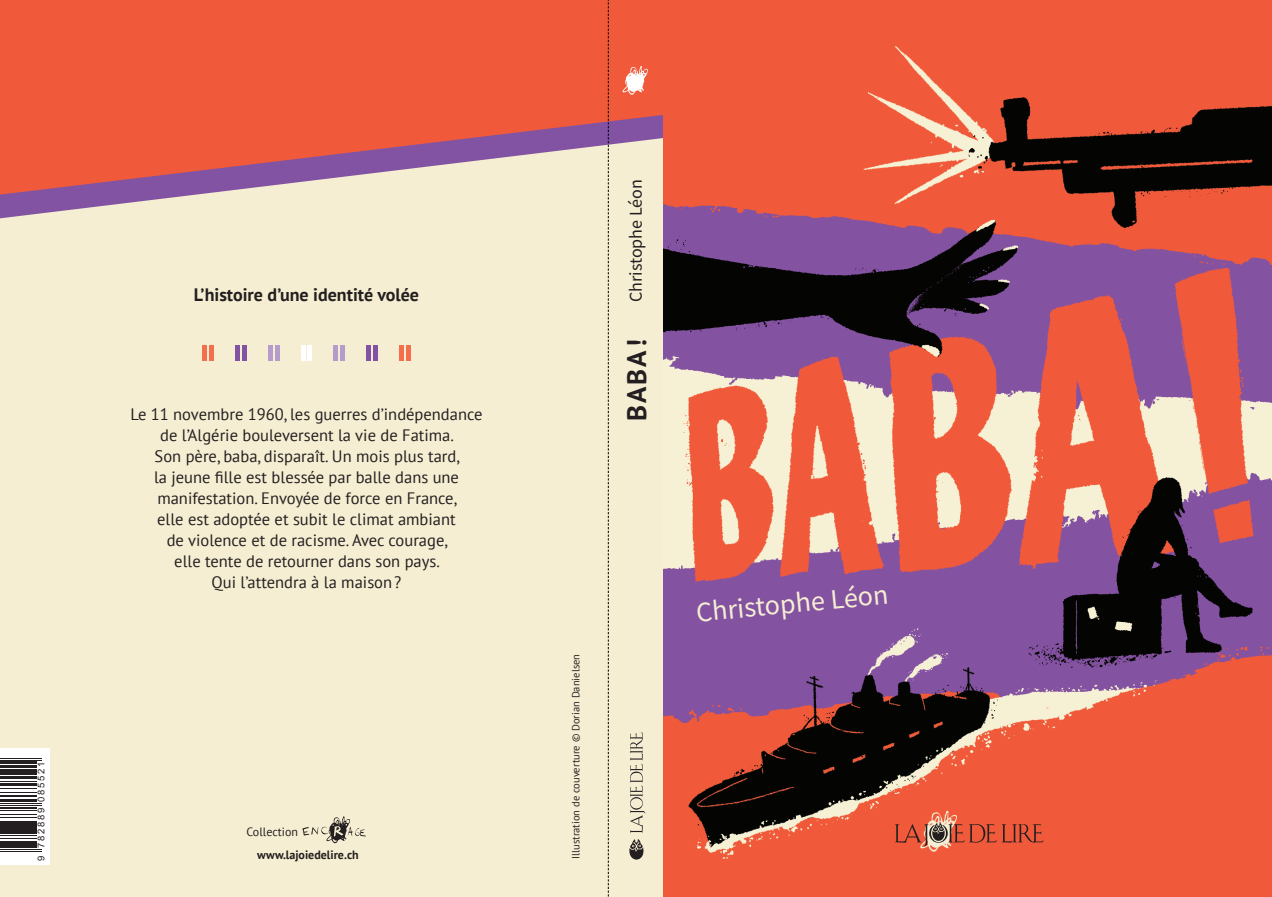
<style>
.page{position:relative;width:1272px;height:897px;background:#fff}
.page>*{position:absolute;margin:0;border:0;box-sizing:border-box;transform-origin:0 0}
.t1{font:28.2px "Source Sans Pro";color:#f5eed2}
.t2{font:700 27px "PT Sans";color:#231f20}
.t3{font:700 18px "PT Sans";color:#231f20}
.t4{font:18px "Source Sans Pro";color:#231f20}
.t5{font:16.5px/21px "PT Sans";color:#231f20;text-align:center}
.t6{font:700 12px "PT Sans";color:#231f20}
.t7{font:12px "PT Sans";color:#231f20}
.t8{font:10.5px "PT Sans";color:#231f20}
.t9{font:9.45px "Arial";letter-spacing:.17em;color:#231f20}
</style>
<div class="page">
<div style="left:0;top:0;width:733px;height:897px;background:#f5eed2"></div>
<svg style="left:0;top:196px;width:608px;height:24px"></svg>
<svg style="left:0;top:0;width:663px;height:196px;background:#e56955"></svg>
<img style="left:622px;top:65px;width:28px;height:31px">
<svg style="left:629px;top:839px;width:15px;height:21px"></svg>
<svg style="left:630px;top:732px;width:15px;height:101px"></svg>
<svg style="left:608px;top:0;width:1px;height:897px"></svg>
<img style="left:302px;top:816px;width:64px;height:28px">
<div style="left:0;top:748px;width:49px;height:116px;background:#fff"></div>
<hr style="left:0;top:851px;width:41px;height:1px;background:#231f20">
<hr style="left:0;top:849px;width:41px;height:1px;background:#231f20">
<hr style="left:0;top:845px;width:36px;height:3px;background:#231f20">
<hr style="left:0;top:842px;width:36px;height:2px;background:#231f20">
<hr style="left:0;top:838px;width:36px;height:1px;background:#231f20">
<hr style="left:0;top:835px;width:36px;height:1px;background:#231f20">
<hr style="left:0;top:831px;width:36px;height:2px;background:#231f20">
<hr style="left:0;top:828px;width:36px;height:2px;background:#231f20">
<hr style="left:0;top:825px;width:36px;height:2px;background:#231f20">
<hr style="left:0;top:821px;width:36px;height:3px;background:#231f20">
<hr style="left:0;top:817px;width:36px;height:1px;background:#231f20">
<hr style="left:0;top:814px;width:36px;height:1px;background:#231f20">
<hr style="left:0;top:810px;width:36px;height:1px;background:#231f20">
<hr style="left:0;top:807px;width:36px;height:2px;background:#231f20">
<hr style="left:0;top:805px;width:41px;height:1px;background:#231f20">
<hr style="left:0;top:803px;width:41px;height:1px;background:#231f20">
<hr style="left:0;top:799px;width:36px;height:3px;background:#231f20">
<hr style="left:0;top:796px;width:36px;height:1px;background:#231f20">
<hr style="left:0;top:794px;width:36px;height:1px;background:#231f20">
<hr style="left:0;top:791px;width:36px;height:1px;background:#231f20">
<hr style="left:0;top:787px;width:36px;height:1px;background:#231f20">
<hr style="left:0;top:783px;width:36px;height:3px;background:#231f20">
<hr style="left:0;top:781px;width:36px;height:1px;background:#231f20">
<hr style="left:0;top:776px;width:36px;height:3px;background:#231f20">
<hr style="left:0;top:773px;width:36px;height:2px;background:#231f20">
<hr style="left:0;top:770px;width:36px;height:2px;background:#231f20">
<hr style="left:0;top:766px;width:36px;height:2px;background:#231f20">
<hr style="left:0;top:762px;width:36px;height:2px;background:#231f20">
<hr style="left:0;top:760px;width:41px;height:1px;background:#231f20">
<hr style="left:0;top:758px;width:41px;height:1px;background:#231f20">
<div style="left:202px;top:345px;width:5px;height:16px;background:#f36f4d"></div>
<div style="left:209px;top:345px;width:5px;height:16px;background:#f36f4d"></div>
<div style="left:235px;top:345px;width:5px;height:16px;background:#8253a2"></div>
<hr style="left:242px;top:345px;width:4px;height:16px;background:#8253a2">
<svg style="left:268px;top:345px;width:11px;height:16px"></svg>
<div style="left:399px;top:345px;width:5px;height:16px;background:#f36f4d"></div>
<hr style="left:406px;top:345px;width:4px;height:16px;background:#f36f4d">
<hr style="left:301px;top:345px;width:4px;height:16px;background:#fff">
<hr style="left:308px;top:345px;width:4px;height:16px;background:#fff">
<svg style="left:334px;top:345px;width:11px;height:16px"></svg>
<hr style="left:367px;top:345px;width:4px;height:16px;background:#8253a2">
<div style="left:373px;top:345px;width:5px;height:16px;background:#8253a2"></div>
<img style="left:663px;top:0;width:609px;height:897px">
<img style="left:919px;top:808px;width:41px;height:46px">
<svg style="left:895px;top:823px;width:148px;height:24px;background:#c65c43"></svg>
<p class="t3" style="left:194px;top:282px;width:227px">L’histoire d’une identité volée</p>
<p class="t5" style="left:131px;top:403px;width:353px">Le 11 novembre 1960, les guerres d’indépendance de l’Algérie bouleversent la vie de Fatima.<br>Son père, baba, disparaît. Un mois plus tard,<br>la jeune fille est blessée par balle dans une manifestation. Envoyée de force en France,<br>elle est adoptée et subit le climat ambiant<br>de violence et de racisme. Avec courage,<br>elle tente de retourner dans son pays.<br>Qui l’attendra à la maison?</p>
<p class="t9" style="left:30px;top:861px;width:100px;rotate:-90deg">9 782889 085521</p>
<p class="t9" style="left:35px;top:848px;width:88px;rotate:-90deg">782889 085521</p>
<p class="t7" style="left:246px;top:824px;width:53px">Collection</p>
<p class="t9" style="left:35px;top:861px;width:7px;rotate:-90deg">9</p>
<p class="t6" style="left:257px;top:847px;width:103px">www.lajoiedelire.ch</p>
<p class="t4" style="left:624px;top:302px;width:124px;rotate:-90deg">Christophe Léon</p>
<h2 class="t2" style="left:619px;top:421px;width:84px;rotate:-90deg">BABA!</h2>
<p class="t8" style="left:569px;top:859px;width:207px;rotate:-90deg">Illustration de couverture © Dorian Danielsen</p>
<h1 class="t1" style="left:694px;top:595px;width:194px;rotate:-6deg">Christophe Léon</h1>
</div>
